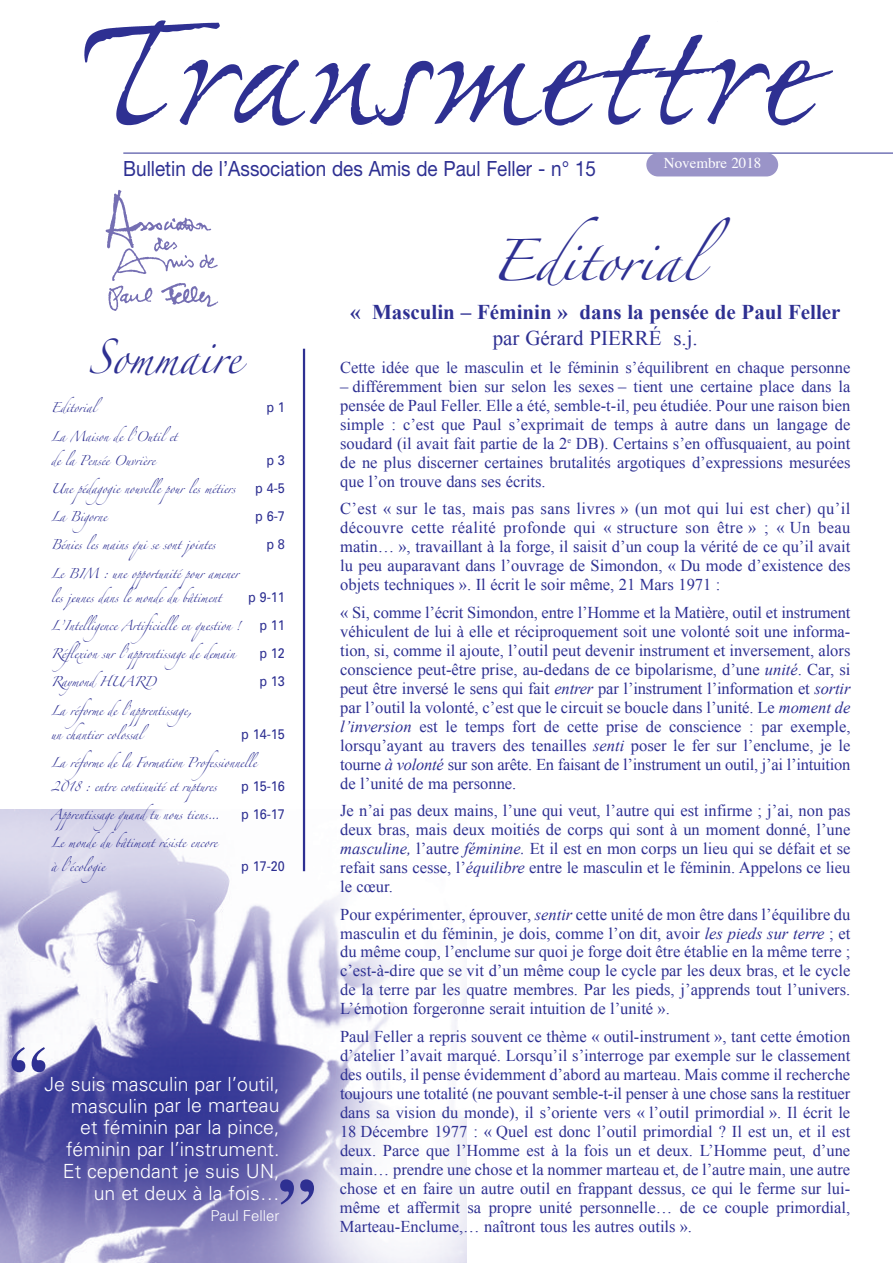
<style>
.page{position:relative;width:893px;height:1263px;background:#fff}
.page>*{position:absolute;margin:0;border:0;box-sizing:border-box;transform-origin:0 0}
.t1{font:700 75px "Times";color:#2e3092}
.t2{font:37.5px "Zapfino";color:#2e3092}
.t3{font:31.5px "Zapfino";color:#2e3092;scale:.9 1}
.t4{font:21px "Helvetica Neue";color:#2e3092;scale:.9 1}
.t5{font:700 21px "Times New Roman";color:#2e3092}
.t6{font:21px "Times New Roman";color:#2e3092}
.t7{font:300 19.5px/21.8px "Univers";color:#fff;text-align:right}
.t8{font:16.5px/19px "Times New Roman";color:#2e3092;text-align:justify}
.t9{font:15px "Times";color:#fff}
.t10{font:300 15px "Univers";color:#fff}
.t11{font:13.95px "Univers";color:#2e3092;scale:.9 1}
.t12{font:9px "Zapfino";color:#2e3092;scale:.9 1}
.s1{font-style:italic}
</style>
<div class="page">
<img style="left:0;top:809px;width:466px;height:454px">
<hr style="left:123px;top:153px;width:770px;height:1px;background:#2e3092">
<div style="left:646px;top:153px;width:132px;height:23px;background:#9a94c8;border-radius:12px"></div>
<img style="left:84px;top:20px;width:749px;height:106px">
<img style="left:105px;top:190px;width:113px;height:121px">
<hr style="left:303px;top:349px;width:2px;height:522px;background:#2e3092">
<p class="t4" style="left:123px;top:161px;width:527px">Bulletin de l’Association des Amis de Paul Feller - n° 15</p>
<p class="t9" style="left:664px;top:157px;width:99px">Novembre 2018</p>
<h3 class="t3" style="left:88px;top:344px;width:171px">Sommaire</h3>
<p class="t12" style="left:51px;top:404px;width:59px">Editorial</p>
<p class="t11" style="left:266px;top:402px;width:22px">p 1</p>
<p class="t12" style="left:51px;top:432px;width:142px">La Maison de l’Outilet</p>
<p class="t12" style="left:51px;top:456px;width:117px">de la Pensée Ouvrière</p>
<p class="t11" style="left:266px;top:454px;width:22px">p 3</p>
<p class="t12" style="left:51px;top:484px;width:206px">Une pédagogie nouvelle pour les métiers</p>
<p class="t11" style="left:255px;top:483px;width:34px">p 4-5</p>
<p class="t12" style="left:51px;top:513px;width:64px">La Bigorne</p>
<p class="t11" style="left:255px;top:511px;width:34px">p 6-7</p>
<p class="t12" style="left:51px;top:541px;width:184px">Bénies les mains qui se sont jointes</p>
<p class="t11" style="left:266px;top:539px;width:22px">p 8</p>
<p class="t12" style="left:51px;top:569px;width:210px">Le BIM : une opportunité pour amener</p>
<p class="t12" style="left:51px;top:593px;width:191px">les jeunes dans le monde du bâtiment</p>
<p class="t11" style="left:248px;top:591px;width:42px">p 9-11</p>
<p class="t12" style="left:51px;top:621px;width:212px">L’Intelligence Artificielle en question !</p>
<p class="t11" style="left:259px;top:620px;width:30px">p 11</p>
<p class="t12" style="left:51px;top:650px;width:206px">Réflexion sur l’apprentissage de demain</p>
<p class="t11" style="left:259px;top:648px;width:30px">p 12</p>
<p class="t12" style="left:51px;top:678px;width:118px">RaymondHUARD</p>
<p class="t11" style="left:259px;top:676px;width:30px">p 13</p>
<p class="t12" style="left:51px;top:706px;width:162px">La réforme de l’apprentissage,</p>
<p class="t12" style="left:51px;top:730px;width:111px">un chantier colossal</p>
<p class="t11" style="left:241px;top:728px;width:50px">p 14-15</p>
<p class="t12" style="left:51px;top:758px;width:232px">La réforme de la Formation Professionnelle</p>
<p class="t12" style="left:51px;top:782px;width:186px">2018 : entre continuité et ruptures</p>
<p class="t11" style="left:241px;top:781px;width:50px">p 15-16</p>
<p class="t12" style="left:51px;top:811px;width:189px">Apprentissage quandtu nous tiens…</p>
<p class="t11" style="left:241px;top:809px;width:50px">p 16-17</p>
<p class="t12" style="left:51px;top:839px;width:186px">Le monde du bâtiment résiste encore</p>
<p class="t12" style="left:51px;top:863px;width:66px">à l’écologie</p>
<p class="t11" style="left:241px;top:861px;width:50px">p 17-20</p>
<h1 class="t1" style="left:48px;top:1117px;width:39px;rotate:-180deg">„</h1>
<p class="t7" style="left:44px;top:1075px;width:237px">Je suis masculin par l’outil, masculin par le marteau<br>et féminin par la pince, féminin par l’instrument.<br>Et cependant je suis UN, un et deux à la fois…</p>
<p class="t10" style="left:210px;top:1210px;width:71px">Paul Feller</p>
<h1 class="t1" style="left:278px;top:1135px;width:39px">„</h1>
<h2 class="t2" style="left:490px;top:245px;width:241px">Editorial</h2>
<p class="t5" style="left:350px;top:301px;width:492px">« Masculin – Féminin » dans la pensée de Paul Feller</p>
<p class="t6" style="left:493px;top:326px;width:207px">par Gérard PIERRÉ s.j.</p>
<p class="t8" style="left:340px;top:358px;width:512px">Cette idée que le masculin et le féminin s’équilibrent en chaque personne</p>
<p class="t8" style="left:340px;top:377px;width:512px">– différemment bien sur selon les sexes – tient une certaine place dans la pensée de Paul Feller. Elle a été, semble-t-il, peu étudiée. Pour une raison bien simple : c’est que Paul s’exprimait de temps à autre dans un langage de soudard (il avait fait partie de la 2<sup>e</sup> DB). Certains s’en offusquaient, au point de ne plus discerner certaines brutalités argotiques d’expressions mesurées que l’on trouve dans ses écrits.</p>
<p class="t8" style="left:340px;top:499px;width:512px">C’est « sur le tas, mais pas sans livres » (un mot qui lui est cher) qu’il découvre cette réalité profonde qui « structure son être » ; « Un beau matin… », travaillant à la forge, il saisit d’un coup la vérité de ce qu’il avait lu peu auparavant dans l’ouvrage de Simondon, « Du mode d’existence des objets techniques ». Il écrit le soir même, 21 Mars 1971 :</p>
<p class="t8" style="left:340px;top:603px;width:512px">« Si, comme l’écrit Simondon, entre l’Homme et la Matière, outil et instrument véhiculent de lui à elle et réciproquement soit une volonté soit une informa&shy;tion, si, comme il ajoute, l’outil peut devenir instrument et inversement, alors conscience peut-être prise, au-dedans de ce bipolarisme, d’une <span class="s1">unité</span>. Car, si peut être inversé le sens qui fait <span class="s1">entrer</span> par l’instrument l’information et <span class="s1">sortir </span>par l’outil la volonté, c’est que le circuit se boucle dans l’unité. Le <span class="s1">moment de l’inversion</span> est le temps fort de cette prise de conscience : par exemple, lorsqu’ayant au travers des tenailles <span class="s1">senti</span> poser le fer sur l’enclume, je le tourne <span class="s1">à volonté</span> sur son arête. En faisant de l’instrument un outil, j’ai l’intuition de l’unité de ma personne.</p>
<p class="t8" style="left:340px;top:801px;width:512px">Je n’ai pas deux mains, l’une qui veut, l’autre qui est infirme ; j’ai, non pas deux bras, mais deux moitiés de corps qui sont à un moment donné, l’une <span class="s1">masculine,</span> l’autre <span class="s1">féminine.</span> Et il est en mon corps un lieu qui se défait et se refait sans cesse, l’<span class="s1">équilibre</span> entre le masculin et le féminin. Appelons ce lieu le cœur.</p>
<p class="t8" style="left:340px;top:904px;width:512px">Pour expérimenter, éprouver, <span class="s1">sentir</span> cette unité de mon être dans l’équilibre du masculin et du féminin, je dois, comme l’on dit, avoir <span class="s1">les pieds sur terre</span> ; et du même coup, l’enclume sur quoi je forge doit être établie en la même terre ; c’est-à-dire que se vit d’un même coup le cycle par les deux bras, et le cycle de la terre par les quatre membres. Par les pieds, j’apprends tout l’univers.<br>L’émotion forgeronne serait intuition de l’unité ».</p>
<p class="t8" style="left:340px;top:1027px;width:512px">Paul Feller a repris souvent ce thème « outil-instrument », tant cette émotion d’atelier l’avait marqué. Lorsqu’il s’interroge par exemple sur le classement des outils, il pense évidemment d’abord au marteau. Mais comme il recherche toujours une totalité (ne pouvant semble-t-il penser à une chose sans la restituer dans sa vision du monde), il s’oriente vers « l’outil primordial ». Il écrit le 18 Décembre 1977 : « Quel est donc l’outil primordial ? Il est un, et il est deux. Parce que l’Homme est à la fois un et deux. L’Homme peut, d’une main… prendre une chose et la nommer marteau et, de l’autre main, une autre chose et en faire un autre outil en frappant dessus, ce qui le ferme sur lui&shy;même et affermit sa propre unité personnelle… de ce couple primordial, Marteau-Enclume,… naîtront tous les autres outils ».</p>
</div>
